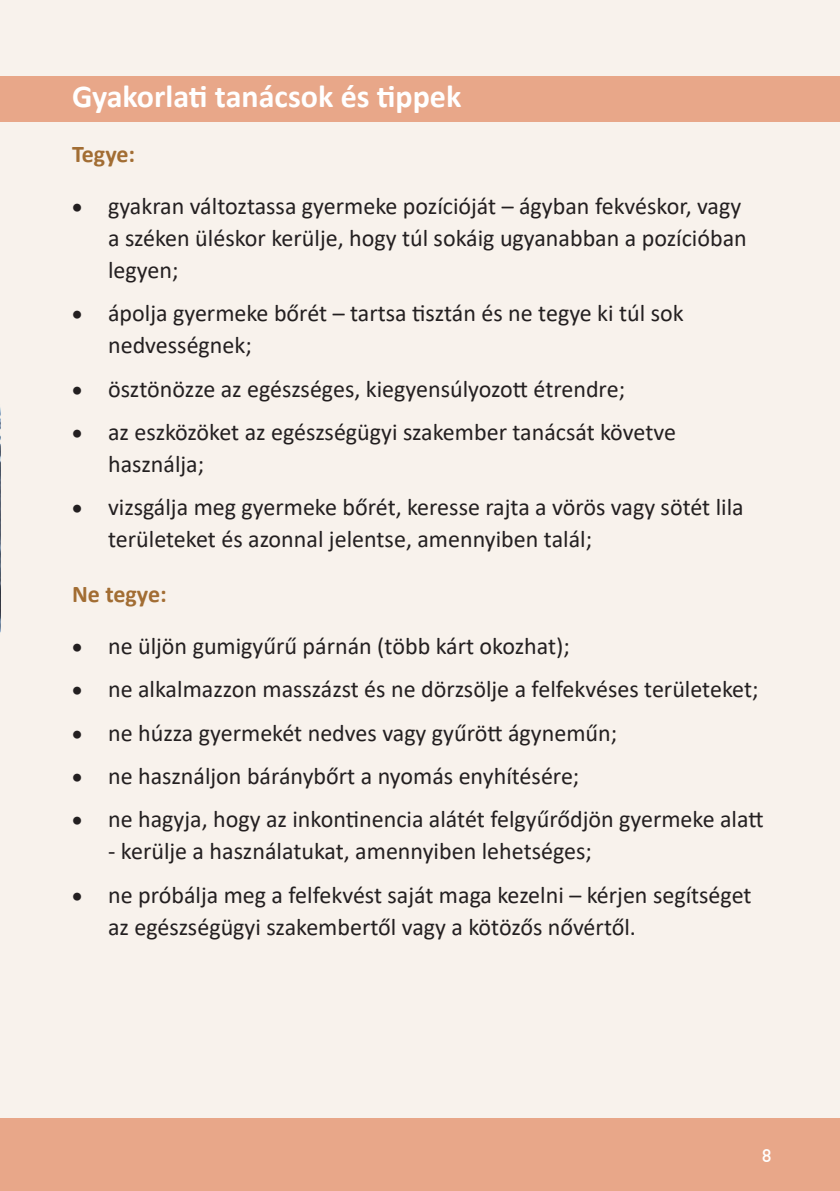
<style>
.page{position:relative;width:840px;height:1191px;background:#fff}
.page>*{position:absolute;margin:0;border:0;box-sizing:border-box;transform-origin:0 0}
.t1{font:700 32px "Calibri";color:#fff}
.t2{font:24px/32px "Calibri";color:#231f20}
.t3{font:700 24px "Calibri";color:#a26d33}
.t4{font:18px "DIN Medium Alternate";color:#fff}
</style>
<div class="page">
<div style="left:0;top:0;width:839px;height:1191px;background:#f8f2ec"></div>
<div style="left:0;top:76px;width:839px;height:46px;background:#e8a789"></div>
<div style="left:0;top:1119px;width:839px;height:72px;background:#e8a789"></div>
<img style="left:0;top:407px;width:1px;height:712px">
<p class="t1" style="left:72px;top:74px;width:390px">Gyakorlati tanácsok és tippek</p>
<p class="t3" style="left:72px;top:137px;width:65px">Tegye:</p>
<p class="t2" style="left:108px;top:189px;width:640px;text-indent:-36px">• gyakran változtassa gyermeke pozícióját – ágyban fekvéskor, vagy a széken üléskor kerülje, hogy túl sokáig ugyanabban a pozícióban legyen;</p>
<p class="t2" style="left:108px;top:297px;width:577px;text-indent:-36px">• ápolja gyermeke bőrét – tartsa tisztán és ne tegye ki túl sok nedvességnek;</p>
<p class="t2" style="left:72px;top:372px;width:554px">• ösztönözze az egészséges, kiegyensúlyozott étrendre;</p>
<p class="t2" style="left:108px;top:415px;width:569px;text-indent:-36px">• az eszközöket az egészségügyi szakember tanácsát követve használja;</p>
<p class="t2" style="left:108px;top:491px;width:636px;text-indent:-36px">• vizsgálja meg gyermeke bőrét, keresse rajta a vörös vagy sötét lila területeket és azonnal jelentse, amennyiben talál;</p>
<p class="t3" style="left:72px;top:577px;width:96px">Ne tegye:</p>
<p class="t2" style="left:72px;top:629px;width:499px">• ne üljön gumigyűrű párnán (több kárt okozhat);</p>
<p class="t2" style="left:72px;top:673px;width:687px">• ne alkalmazzon masszázst és ne dörzsölje a felfekvéses területeket;</p>
<p class="t2" style="left:72px;top:716px;width:546px">• ne húzza gyermekét nedves vagy gyűrött ágyneműn;</p>
<p class="t2" style="left:72px;top:759px;width:508px">• ne használjon báránybőrt a nyomás enyhítésére;</p>
<p class="t2" style="left:72px;top:803px;width:692px">• ne hagyja, hogy az inkontinencia alátét felgyűrődjön gyermeke alatt</p>
<p class="t2" style="left:108px;top:835px;width:485px">- kerülje a használatukat, amennyiben lehetséges;</p>
<p class="t2" style="left:108px;top:878px;width:644px;text-indent:-36px">• ne próbálja meg a felfekvést saját maga kezelni – kérjen segítséget az egészségügyi szakembertől vagy a kötözős nővértől.</p>
<p class="t4" style="left:761px;top:1144px;width:11px">8</p>
</div>
